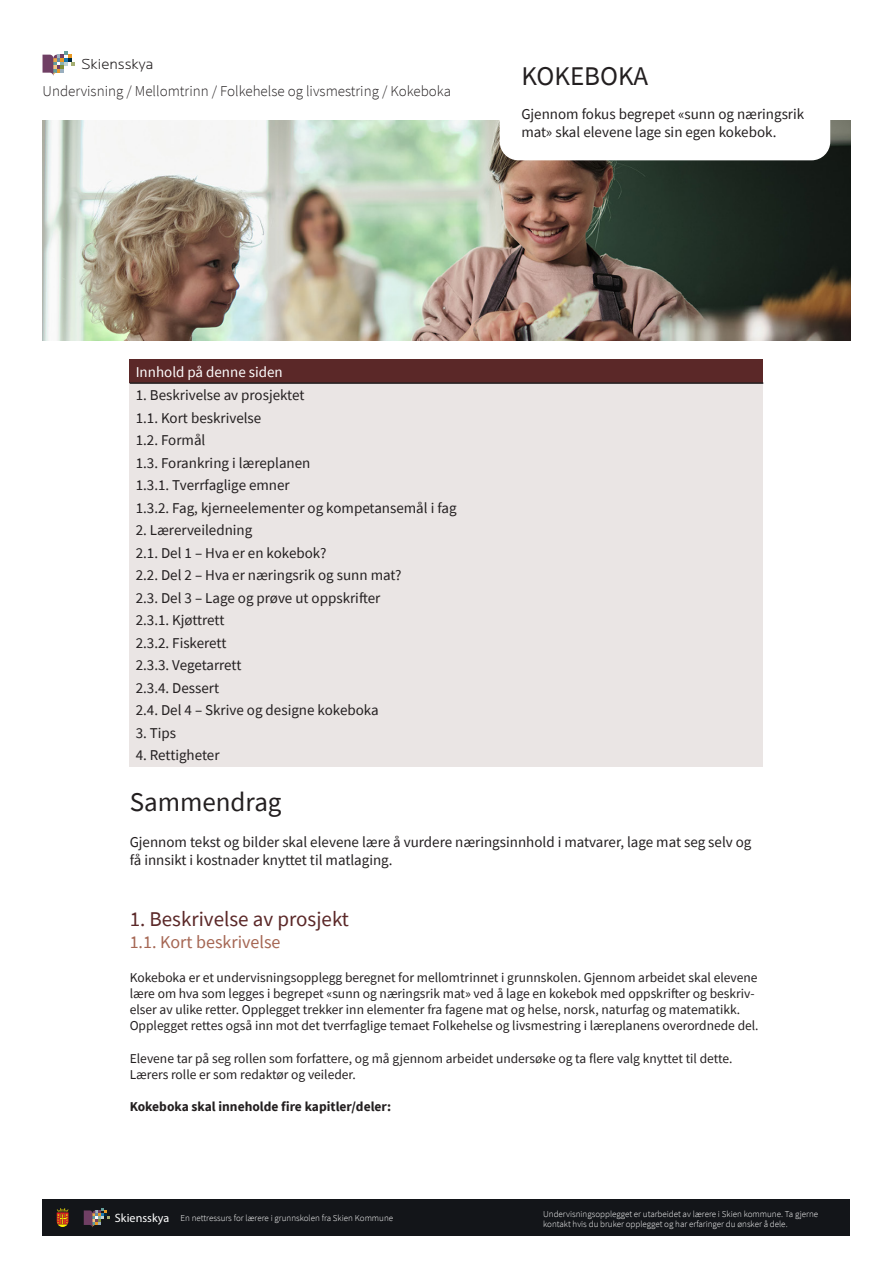
<style>
.page{position:relative;width:893px;height:1263px;background:#fff}
.page>*{position:absolute;margin:0;border:0;box-sizing:border-box;transform-origin:0 0}
.Sammendrag{font:27px "Source Sans Pro";color:#231f20}
.Tekst_-_sammendrag{font:21px "Source Sans Pro";color:#5b2828}
.KortBeskrivelse{font:18px "Source Sans Pro";color:#a56653}
.undertekst{font:15px "Source Sans Pro";color:#231f20}
.Tekst_-_sammendrag-2{font:15px/18px "Source Sans Pro";color:#231f20}
.Header_undertekst{font:15px/18px "Source Sans Pro";color:#231f20}
.t1{font:300 15px "Source Sans Pro";color:#231f20}
.undertekst-2{font:15px "Source Sans Pro";color:#fff}
.t2{font:300 15px "Locator";color:#231f20}
.brødtekst{font:13.5px/16.2px "Source Sans Pro";color:#231f20}
.brødtekst-2{font:700 13.5px "Source Sans Pro";color:#231f20}
.t3{font:300 9px/10.8px "Source Sans Pro";color:#fff}
.s1{font-family:"Locator";font-size:12.15px}
</style>
<div class="page">
<svg style="left:43px;top:51px;width:32px;height:25px"></svg>
<div style="left:43px;top:1199px;width:807px;height:37px;background:#131519"></div>
<svg style="left:57px;top:1208px;width:12px;height:19px"></svg>
<svg style="left:84px;top:1208px;width:26px;height:19px"></svg>
<img style="left:43px;top:120px;width:807px;height:220px">
<div style="left:500px;top:63px;width:329px;height:97px;background:#fff;border-radius:18px"></div>
<div style="left:500px;top:63px;width:330px;height:97px;border:2px solid #fff;border-radius:18px"></div>
<div style="left:130px;top:360px;width:633px;height:23px;background:#5b2828"></div>
<div style="left:130px;top:383px;width:633px;height:383px;background:#eae5e4"></div>
<hr style="left:130px;top:382px;width:633px;height:2px;background:#231f20">
<p class="t2" style="left:81px;top:56px;width:74px">Skiensskya</p>
<p class="t1" style="left:43px;top:82px;width:410px">Undervisning / Mellomtrinn / Folkehelse og livsmestring / Kokeboka</p>
<p class="Sammendrag" style="left:521px;top:59px;width:128px">KOKEBOKA</p>
<p class="Header_undertekst" style="left:521px;top:105px;width:284px">Gjennom fokus begrepet «sunn og næringsrik mat» skal elevene lage sin egen kokebok.</p>
<p class="undertekst-2" style="left:136px;top:363px;width:149px">Innhold på denne siden</p>
<p class="undertekst" style="left:136px;top:386px;width:170px">1. Beskrivelse av prosjektet</p>
<p class="undertekst" style="left:136px;top:408px;width:127px">1.1. Kort beskrivelse</p>
<p class="undertekst" style="left:136px;top:431px;width:71px">1.2. Formål</p>
<p class="undertekst" style="left:136px;top:453px;width:176px">1.3. Forankring i læreplanen</p>
<p class="undertekst" style="left:136px;top:476px;width:156px">1.3.1. Tverrfaglige emner</p>
<p class="undertekst" style="left:136px;top:498px;width:322px">1.3.2. Fag, kjerneelementer og kompetansemål i fag</p>
<p class="undertekst" style="left:136px;top:521px;width:118px">2. Lærerveiledning</p>
<p class="undertekst" style="left:136px;top:543px;width:192px">2.1. Del 1 – Hva er en kokebok?</p>
<p class="undertekst" style="left:136px;top:566px;width:267px">2.2. Del 2 – Hva er næringsrik og sunn mat?</p>
<p class="undertekst" style="left:136px;top:588px;width:246px">2.3. Del 3 – Lage og prøve ut oppskrifter</p>
<p class="undertekst" style="left:136px;top:611px;width:90px">2.3.1. Kjøttrett</p>
<p class="undertekst" style="left:136px;top:633px;width:92px">2.3.2. Fiskerett</p>
<p class="undertekst" style="left:136px;top:656px;width:107px">2.3.3. Vegetarrett</p>
<p class="undertekst" style="left:136px;top:678px;width:85px">2.3.4. Dessert</p>
<p class="undertekst" style="left:136px;top:701px;width:245px">2.4. Del 4 – Skrive og designe kokeboka</p>
<p class="undertekst" style="left:136px;top:723px;width:42px">3. Tips</p>
<p class="undertekst" style="left:136px;top:746px;width:85px">4. Rettigheter</p>
<p class="Sammendrag" style="left:130px;top:785px;width:153px">Sammendrag</p>
<p class="Tekst_-_sammendrag-2" style="left:130px;top:833px;width:623px">Gjennom tekst og bilder skal elevene lære å vurdere næringsinnhold i matvarer, lage mat seg selv og få innsikt i kostnader knyttet til matlaging.</p>
<p class="Tekst_-_sammendrag" style="left:130px;top:906px;width:221px">1. Beskrivelse av prosjekt</p>
<p class="KortBeskrivelse" style="left:130px;top:930px;width:152px">1.1. Kort beskrivelse</p>
<p class="brødtekst" style="left:130px;top:969px;width:630px">Kokeboka er et undervisningsopplegg beregnet for mellomtrinnet i grunnskolen. Gjennom arbeidet skal elevene lære om hva som legges i begrepet «sunn og næringsrik mat» ved å lage en kokebok med oppskrifter og beskriv&shy;elser av ulike retter. Opplegget trekker inn elementer fra fagene mat og helse, norsk, naturfag og matematikk.<br>Opplegget rettes også inn mot det tverrfaglige temaet Folkehelse og livsmestring i læreplanens overordnede del.</p>
<p class="brødtekst" style="left:130px;top:1050px;width:604px">Elevene tar på seg rollen som forfattere, og må gjennom arbeidet undersøke og ta flere valg knyttet til dette.<br>Lærers rolle er som redaktør og veileder.</p>
<p class="brødtekst-2" style="left:130px;top:1098px;width:263px">Kokeboka skal inneholde fire kapitler/deler:</p>
<p class="t3" style="left:115px;top:1212px;width:280px"><span class="s1">Skiensskya</span> En nettressurs for lærere i grunnskolen fra Skien Kommune</p>
<p class="t3" style="left:543px;top:1208px;width:276px">Undervisningsopplegget er utarbeidet av lærere i Skien kommune. Ta gjerne kontakt hvis du bruker opplegget og har erfaringer du ønsker å dele.</p>
</div>
